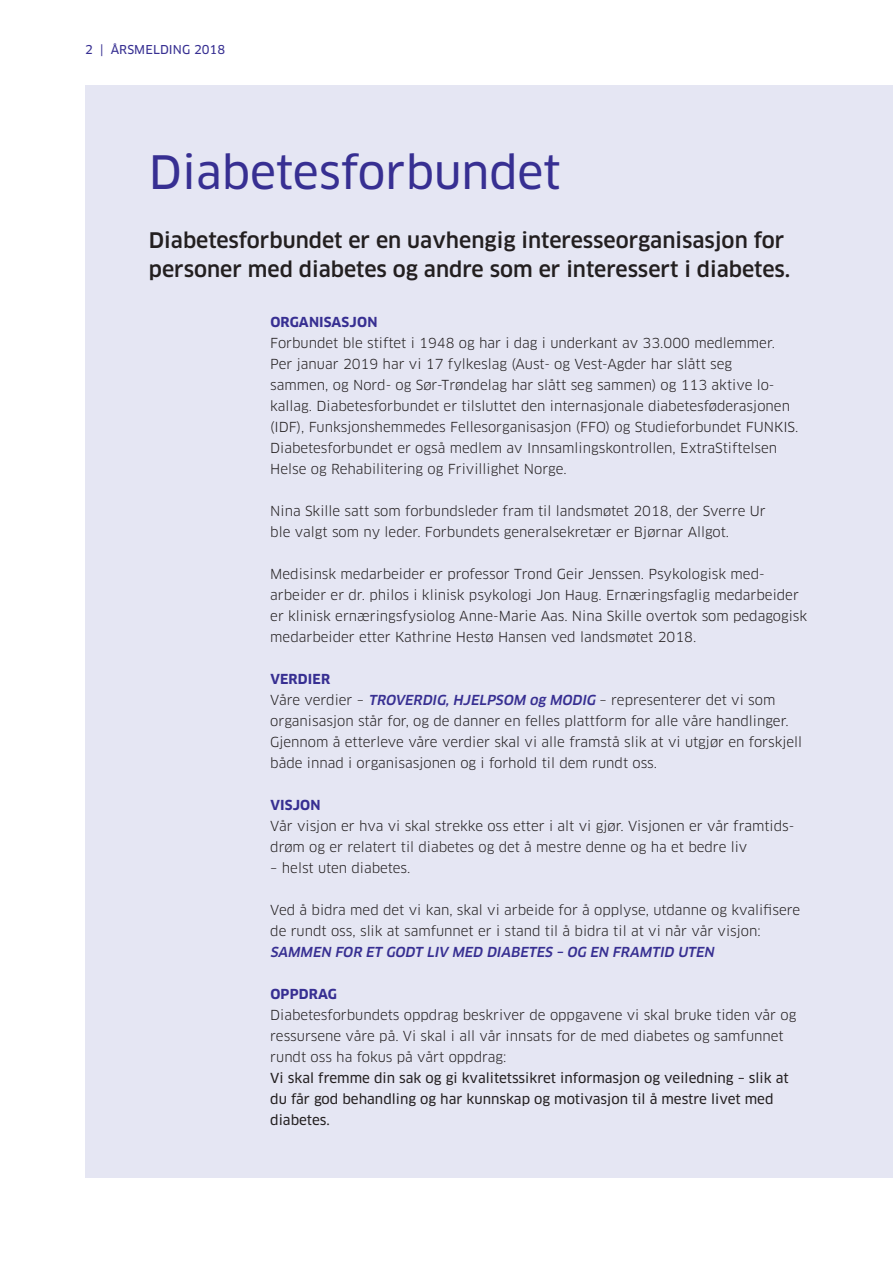
<style>
.page{position:relative;width:893px;height:1263px;background:#fff}
.page>*{position:absolute;margin:0;border:0;box-sizing:border-box;transform-origin:0 0}
.t1{font:45px "Clan OT News";color:#372f92}
.t2{font:500 21px/28.5px "Clan OT";color:#231f20}
.t3{font:13.5px/21px "Clan OT";color:#231f20}
.t4{font:13.5px/21px "Clan OT News";color:#231f20}
.t5{font:italic 500 13.5px "Clan OT";color:#372f92}
.t6{font:700 13.5px "Clan OT";letter-spacing:.01em;color:#372f92}
.t7{font:12px "Clan OT News";letter-spacing:.01em;color:#372f92}
.s1{font-weight:700;color:#372f92}
.s2{font-weight:500;font-style:italic;color:#372f92}
</style>
<div class="page">
<div style="left:85px;top:85px;width:808px;height:1093px;background:#e5e6f3"></div>
<p class="t7" style="left:85px;top:42px;width:142px">2 | ÅRSMELDING 2018</p>
<h1 class="t1" style="left:149px;top:145px;width:414px">Diabetesforbundet</h1>
<h2 class="t2" style="left:149px;top:226px;width:643px">Diabetesforbundet er en uavhengig interesseorganisasjon for personer med diabetes og andre som er interessert i diabetes.</h2>
<p class="t6" style="left:270px;top:314px;width:109px">ORGANISASJON</p>
<p class="t3" style="left:270px;top:333px;width:530px">Forbundet ble stiftet i 1948 og har i dag i underkant av 33.000 medlemmer.<br>Per januar 2019 har vi 17 fylkeslag (Aust- og Vest-Agder har slått seg<br>sammen, og Nord- og Sør-Trøndelag har slått seg sammen) og 113 aktive lo&shy;kallag. Diabetesforbundet er tilsluttet den internasjonale diabetesføderasjonen (IDF), Funksjonshemmedes Fellesorganisasjon (FFO) og Studieforbundet FUNKIS.<br>Diabetesforbundet er også medlem av Innsamlingskontrollen, ExtraStiftelsen Helse og Rehabilitering og Frivillighet Norge.</p>
<p class="t3" style="left:270px;top:501px;width:497px">Nina Skille satt som forbundsleder fram til landsmøtet 2018, der Sverre Ur ble valgt som ny leder. Forbundets generalsekretær er Bjørnar Allgot.</p>
<p class="t3" style="left:270px;top:564px;width:538px">Medisinsk medarbeider er professor Trond Geir Jenssen. Psykologisk med&shy;arbeider er dr. philos i klinisk psykologi Jon Haug. Ernæringsfaglig medarbeider er klinisk ernæringsfysiolog Anne-Marie Aas. Nina Skille overtok som pedagogisk medarbeider etter Kathrine Hestø Hansen ved landsmøtet 2018.</p>
<p class="t3" style="left:270px;top:669px;width:533px"><span class="s1">VERDIER<br></span>Våre verdier – <span class="s2">TROVERDIG, HJELPSOM og MODIG</span> – representerer det vi som organisasjon står for, og de danner en felles plattform for alle våre handlinger.<br>Gjennom å etterleve våre verdier skal vi alle framstå slik at vi utgjør en forskjell både innad i organisasjonen og i forhold til dem rundt oss.</p>
<p class="t6" style="left:270px;top:797px;width:52px">VISJON</p>
<p class="t3" style="left:270px;top:816px;width:526px">Vår visjon er hva vi skal strekke oss etter i alt vi gjør. Visjonen er vår framtids&shy;drøm og er relatert til diabetes og det å mestre denne og ha et bedre liv</p>
<p class="t3" style="left:270px;top:858px;width:142px">– helst uten diabetes.</p>
<p class="t3" style="left:270px;top:900px;width:532px">Ved å bidra med det vi kan, skal vi arbeide for å opplyse, utdanne og kvalifisere de rundt oss, slik at samfunnet er i stand til å bidra til at vi når vår visjon:</p>
<p class="t5" style="left:270px;top:944px;width:448px">SAMMEN FOR ET GODT LIV MED DIABETES – OG EN FRAMTID UTEN</p>
<p class="t6" style="left:270px;top:986px;width:68px">OPPDRAG</p>
<p class="t3" style="left:270px;top:1005px;width:528px">Diabetesforbundets oppdrag beskriver de oppgavene vi skal bruke tiden vår og ressursene våre på. Vi skal i all vår innsats for de med diabetes og samfunnet rundt oss ha fokus på vårt oppdrag:</p>
<p class="t4" style="left:270px;top:1068px;width:520px">Vi skal fremme din sak og gi kvalitetssikret informasjon og veiledning – slik at du får god behandling og har kunnskap og motivasjon til å mestre livet med diabetes.</p>
</div>
